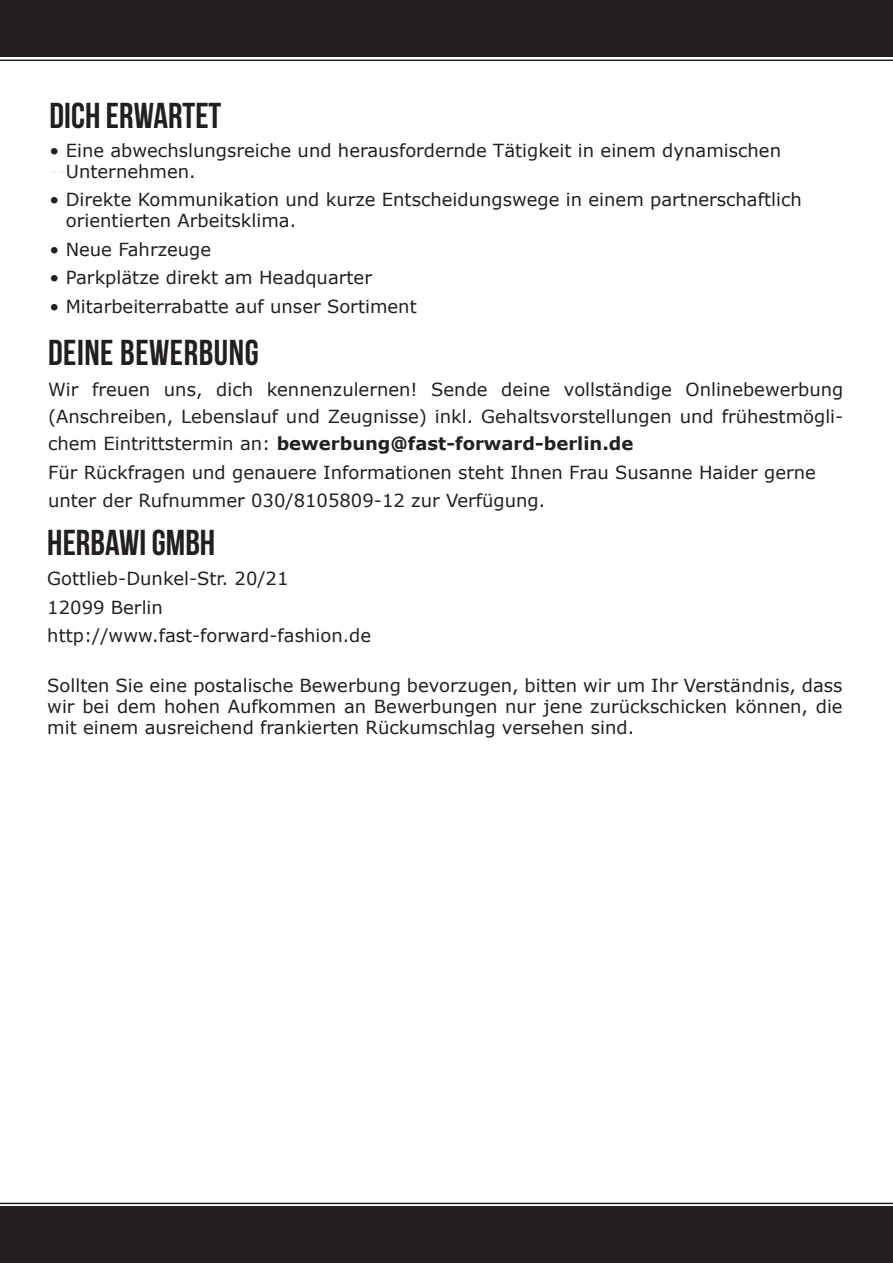
<style>
.page{position:relative;width:893px;height:1263px;background:#fff}
.page>*{position:absolute;margin:0;border:0;box-sizing:border-box;transform-origin:0 0}
.t1{font:700 36px "Bebas Neue";color:#231f20}
.t2{font:36px "Bebas Neue";letter-spacing:.015em;color:#231f20}
.t3{font:18px/27.8px "Verdana";color:#231f20}
.s1{color:#f2f3f4}
.s2{color:#fff}
.s3{font-weight:700}
</style>
<div class="page">
<div style="left:0;top:1206px;width:893px;height:57px;background:#231f20"></div>
<div style="left:0;top:0;width:893px;height:57px;background:#231f20"></div>
<hr style="left:0;top:60px;width:893px;height:1px;background:#231f20">
<hr style="left:0;top:1203px;width:893px;height:1px;background:#231f20">
<p class="t1" style="left:50px;top:96px;width:173px">DICH ERWARTET</p>
<p class="t3" style="left:50px;top:139px;width:733px;line-height:21px">• Eine abwechslungsreiche und herausfordernde Tätigkeit in einem dynamischen <span class="s1">--</span>Unternehmen.</p>
<p class="t3" style="left:50px;top:189px;width:754px;line-height:21px">• Direkte Kommunikation und kurze Entscheidungswege in einem partnerschaftlich <span class="s2">--</span>orientierten Arbeitsklima.</p>
<p class="t3" style="left:50px;top:235px;width:163px">• Neue Fahrzeuge</p>
<p class="t3" style="left:50px;top:264px;width:324px">• Parkplätze direkt am Headquarter</p>
<p class="t3" style="left:50px;top:292px;width:369px">• Mitarbeiterrabatte auf unser Sortiment</p>
<p class="t2" style="left:48px;top:333px;width:212px">DEINE BEWERBUNG</p>
<p class="t3" style="left:48px;top:375px;width:797px">Wir freuen uns, dich kennenzulernen! Sende deine vollständige Onlinebewerbung (Anschreiben, Lebenslauf und Zeugnisse) inkl. Gehaltsvorstellungen und frühestmögli&shy;chem Eintrittstermin an: <span class="s3">bewerbung@fast-forward-berlin.de<br></span>Für Rückfragen und genauere Informationen steht Ihnen Frau Susanne Haider gerne unter der Rufnummer 030/8105809-12 zur Verfügung.</p>
<p class="t1" style="left:47px;top:523px;width:170px">HERBAWI GMBH</p>
<p class="t3" style="left:47px;top:564px;width:325px;line-height:28.5px">Gottlieb-Dunkel-Str. 20/21<br>12099 Berlin http://www.fast-forward-fashion.de</p>
<p class="t3" style="left:47px;top:675px;width:797px;line-height:21px;text-align:justify">Sollten Sie eine postalische Bewerbung bevorzugen, bitten wir um Ihr Verständnis, dass wir bei dem hohen Aufkommen an Bewerbungen nur jene zurückschicken können, die mit einem ausreichend frankierten Rückumschlag versehen sind.</p>
</div>
